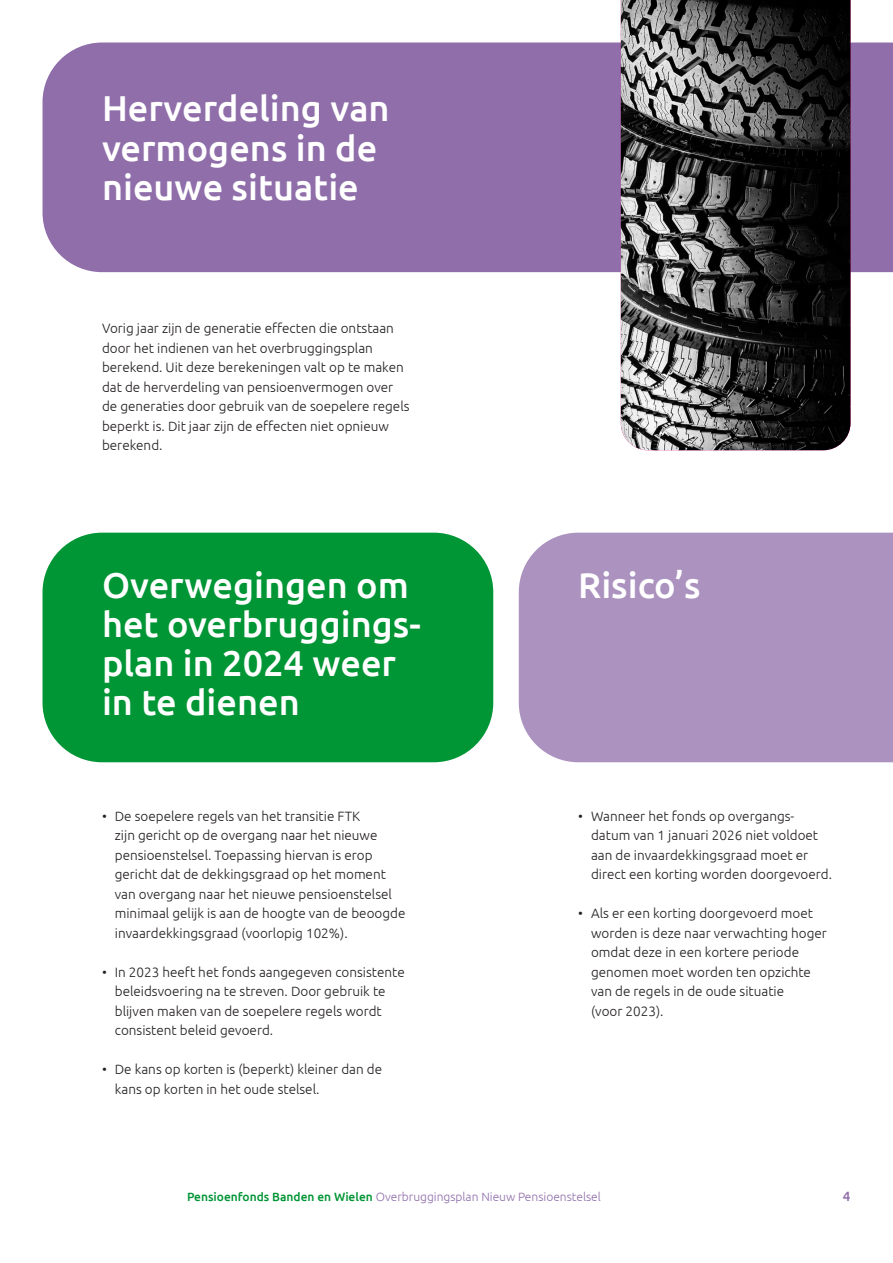
<style>
.page{position:relative;width:893px;height:1263px;background:#fff}
.page>*{position:absolute;margin:0;border:0;box-sizing:border-box;transform-origin:0 0}
.Kop{font:500 36px/39px "Ubuntu";color:#fff}
.Platte{font:300 13.5px/19.5px "Ubuntu";color:#231f20}
.t1{font:500 13.5px "Ubuntu";color:#8f6eaa}
.t2{font:300 12px "Ubuntu";color:#8f6eaa}
.s1{font-weight:500;color:#009535}
</style>
<div class="page">
<div style="left:43px;top:43px;width:850px;height:229px;background:#8f6eaa"></div>
<div style="left:43px;top:533px;width:450px;height:229px;background:#009535;border-radius:60px"></div>
<div style="left:519px;top:533px;width:374px;height:229px;background:#ab92bf"></div>
<img style="left:621px;top:0;width:229px;height:450px">
<p class="Kop" style="left:102px;top:88px;width:289px">Herverdeling van vermogens in de nieuwe situatie</p>
<p class="Platte" style="left:102px;top:318px;width:309px">Vorig jaar zijn de generatie effecten die ontstaan door het indienen van het overbruggingsplan berekend. Uit deze berekeningen valt op te maken dat de herverdeling van pensioenvermogen over de generaties door gebruik van de soepelere regels beperkt is. Dit jaar zijn de effecten niet opnieuw berekend.</p>
<p class="Kop" style="left:102px;top:564px;width:308px">Overwegingen om</p>
<p class="Kop" style="left:102px;top:603px;width:320px">het overbruggings&shy;plan in 2024 weer in te dienen</p>
<p class="Platte" style="left:115px;top:806px;width:292px;text-indent:-13px">• De soepelere regels van het transitie FTK<br>zijn gericht op de overgang naar het nieuwe pensioenstelsel. Toepassing hiervan is erop gericht dat de dekkingsgraad op het moment van overgang naar het nieuwe pensioenstelsel minimaal gelijk is aan de hoogte van de beoogde invaardekkingsgraad (voorlopig 102%).</p>
<p class="Platte" style="left:115px;top:962px;width:291px;text-indent:-13px">• In 2023 heeft het fonds aangegeven consistente beleidsvoering na te streven. Door gebruik te blijven maken van de soepelere regels wordt consistent beleid gevoerd.</p>
<p class="Platte" style="left:115px;top:1059px;width:269px;text-indent:-13px">• De kans op korten is (beperkt) kleiner dan de kans op korten in het oude stelsel.</p>
<p class="Kop" style="left:578px;top:564px;width:124px">Risico’s</p>
<p class="Platte" style="left:591px;top:806px;width:242px;text-indent:-13px">• Wanneer het fonds op overgangs&shy;datum van 1 januari 2026 niet voldoet aan de invaardekkingsgraad moet er direct een korting worden doorgevoerd.</p>
<p class="Platte" style="left:591px;top:903px;width:237px;text-indent:-13px">• Als er een korting doorgevoerd moet worden is deze naar verwachting hoger omdat deze in een kortere periode genomen moet worden ten opzichte van de regels in de oude situatie<br>(voor 2023).</p>
<p class="t2" style="left:187px;top:1189px;width:415px"><span class="s1">Pensioenfonds Banden en Wielen</span> Overbruggingsplan Nieuw Pensioenstelsel</p>
<p class="t1" style="left:843px;top:1188px;width:9px">4</p>
</div>
